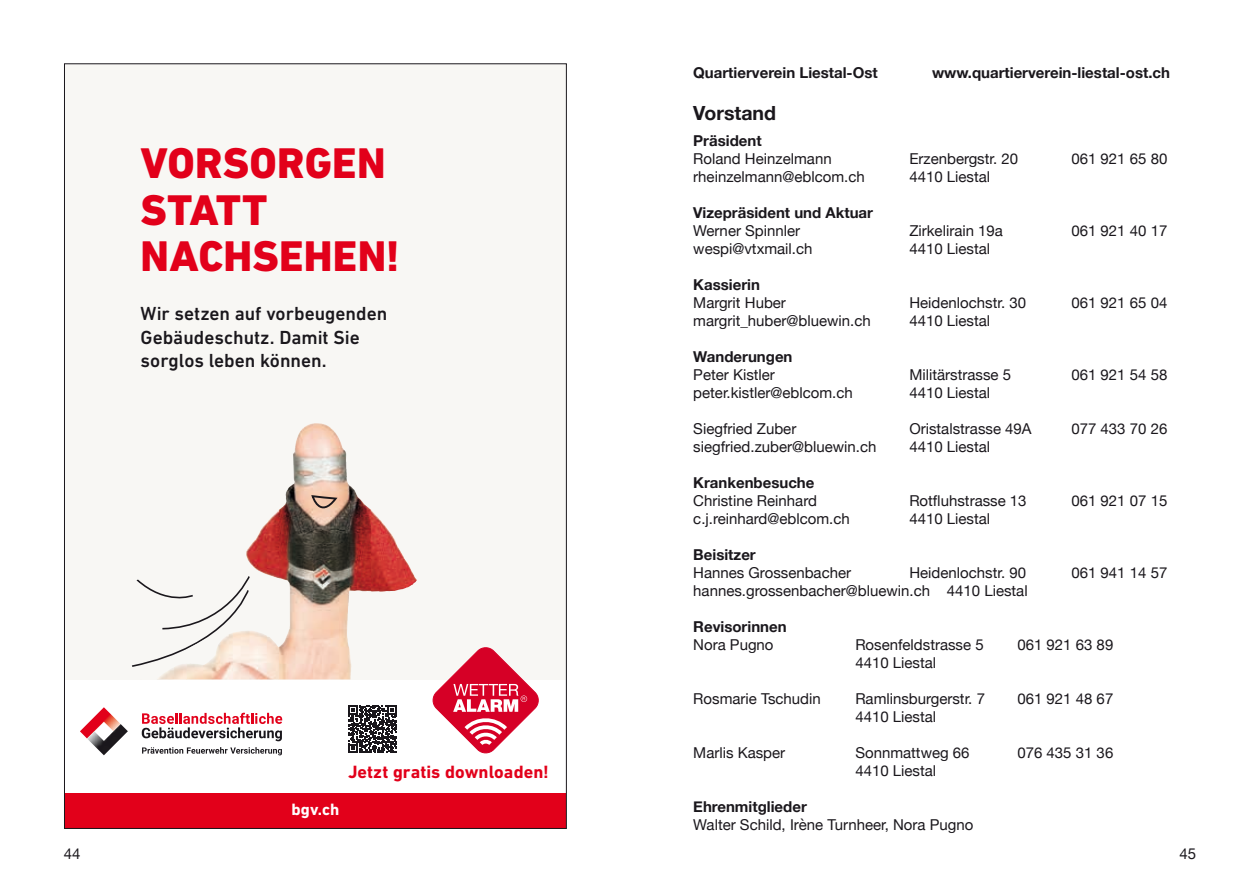
<style>
.page{position:relative;width:1259px;height:893px;background:#fff}
.page>*{position:absolute;margin:0;border:0;box-sizing:border-box;transform-origin:0 0}
.t1{font:800 43.65px/46.2px "DIN Next LT Pro";letter-spacing:.005em;color:#e2001a}
.t2{font:700 19.5px "Helvetica Neue";color:#1a171c}
.t3{font:500 19.2px/23.7px "DIN Next LT Pro";color:#1a171c}
.t4{font:700 18.15px "DIN Next LT Pro";letter-spacing:.005em;color:#e2001a}
.t5{font:700 16.65px "DIN Next LT Pro";color:#fff}
.t6{font:15px "Helvetica Neue";color:#1a171c}
.t7{font:700 15px "Helvetica Neue";color:#1a171c}
</style>
<div class="page">
<div style="left:64px;top:64px;width:502px;height:615px;background:#f8f7f4"></div>
<img style="left:279px;top:423px;width:72px;height:256px">
<img style="left:233px;top:510px;width:46px;height:169px">
<img style="left:371px;top:524px;width:46px;height:68px">
<img style="left:187px;top:668px;width:46px;height:11px">
<img style="left:158px;top:668px;width:29px;height:11px">
<div style="left:64px;top:793px;width:502px;height:35px;background:#e2001a"></div>
<svg style="left:142px;top:747px;width:140px;height:8px"></svg>
<svg style="left:142px;top:713px;width:140px;height:28px"></svg>
<img style="left:80px;top:707px;width:41px;height:31px">
<img style="left:87px;top:724px;width:41px;height:31px">
<svg style="left:311px;top:494px;width:27px;height:26px"></svg>
<svg style="left:132px;top:575px;width:119px;height:93px"></svg>
<svg style="left:433px;top:647px;width:105px;height:106px"></svg>
<svg style="left:348px;top:705px;width:48px;height:48px"></svg>
<h1 class="t1" style="left:141px;top:140px;width:261px">VORSORGEN<br>STATT<br>NACHSEHEN!</h1>
<p class="t3" style="left:141px;top:301px;width:248px">Wir setzen auf vorbeugenden<br>Gebäudeschutz. Damit Sie sorglos leben können.</p>
<p class="t5" style="left:291px;top:800px;width:50px">bgv.ch</p>
<p class="t4" style="left:348px;top:761px;width:202px">Jetzt gratis downloaden!</p>
<p class="t7" style="left:693px;top:61px;width:186px">Quartierverein Liestal-Ost</p>
<p class="t7" style="left:932px;top:61px;width:239px">www.quartierverein-liestal-ost.ch</p>
<h2 class="t2" style="left:693px;top:98px;width:84px">Vorstand</h2>
<p class="t7" style="left:693px;top:129px;width:70px">Präsident</p>
<p class="t6" style="left:693px;top:148px;width:140px">Roland Heinzelmann</p>
<p class="t6" style="left:909px;top:148px;width:110px">Erzenbergstr. 20</p>
<p class="t6" style="left:1071px;top:148px;width:97px">061 921 65 80</p>
<p class="t6" style="left:693px;top:166px;width:173px">rheinzelmann@eblcom.ch</p>
<p class="t6" style="left:909px;top:166px;width:82px">4410 Liestal</p>
<p class="t7" style="left:693px;top:201px;width:181px">Vizepräsident und Aktuar</p>
<p class="t6" style="left:693px;top:220px;width:108px">Werner Spinnler</p>
<p class="t6" style="left:909px;top:220px;width:95px">Zirkelirain 19a</p>
<p class="t6" style="left:1071px;top:220px;width:97px">061 921 40 17</p>
<p class="t6" style="left:693px;top:238px;width:121px">wespi@vtxmail.ch</p>
<p class="t6" style="left:909px;top:238px;width:82px">4410 Liestal</p>
<p class="t7" style="left:693px;top:273px;width:68px">Kassierin</p>
<p class="t6" style="left:693px;top:292px;width:94px">Margrit Huber</p>
<p class="t6" style="left:909px;top:292px;width:118px">Heidenlochstr. 30</p>
<p class="t6" style="left:1071px;top:292px;width:97px">061 921 65 04</p>
<p class="t6" style="left:693px;top:310px;width:179px">margrit_huber@bluewin.ch</p>
<p class="t6" style="left:909px;top:310px;width:82px">4410 Liestal</p>
<p class="t7" style="left:693px;top:345px;width:101px">Wanderungen</p>
<p class="t6" style="left:693px;top:364px;width:83px">Peter Kistler</p>
<p class="t6" style="left:909px;top:364px;width:103px">Militärstrasse 5</p>
<p class="t6" style="left:1071px;top:364px;width:97px">061 921 54 58</p>
<p class="t6" style="left:693px;top:382px;width:161px">peter.kistler@eblcom.ch</p>
<p class="t6" style="left:909px;top:382px;width:82px">4410 Liestal</p>
<p class="t6" style="left:693px;top:418px;width:105px">Siegfried Zuber</p>
<p class="t6" style="left:909px;top:418px;width:124px">Oristalstrasse 49A</p>
<p class="t6" style="left:1071px;top:418px;width:97px">077 433 70 26</p>
<p class="t6" style="left:693px;top:436px;width:185px">siegfried.zuber@bluewin.ch</p>
<p class="t6" style="left:909px;top:436px;width:82px">4410 Liestal</p>
<p class="t7" style="left:693px;top:471px;width:123px">Krankenbesuche</p>
<p class="t6" style="left:693px;top:490px;width:125px">Christine Reinhard</p>
<p class="t6" style="left:909px;top:490px;width:119px">Rotfluhstrasse 13</p>
<p class="t6" style="left:1071px;top:490px;width:97px">061 921 07 15</p>
<p class="t6" style="left:693px;top:508px;width:158px">c.j.reinhard@eblcom.ch</p>
<p class="t6" style="left:909px;top:508px;width:82px">4410 Liestal</p>
<p class="t7" style="left:693px;top:543px;width:64px">Beisitzer</p>
<p class="t6" style="left:693px;top:562px;width:159px">Hannes Grossenbacher</p>
<p class="t6" style="left:909px;top:562px;width:118px">Heidenlochstr. 90</p>
<p class="t6" style="left:1071px;top:562px;width:97px">061 941 14 57</p>
<p class="t6" style="left:693px;top:580px;width:336px">hannes.grossenbacher@bluewin.ch 4410 Liestal</p>
<p class="t7" style="left:693px;top:615px;width:95px">Revisorinnen</p>
<p class="t6" style="left:693px;top:634px;width:82px">Nora Pugno</p>
<p class="t6" style="left:855px;top:634px;width:130px">Rosenfeldstrasse 5</p>
<p class="t6" style="left:1017px;top:634px;width:97px">061 921 63 89</p>
<p class="t6" style="left:855px;top:652px;width:82px">4410 Liestal</p>
<p class="t6" style="left:693px;top:688px;width:129px">Rosmarie Tschudin</p>
<p class="t6" style="left:855px;top:688px;width:131px">Ramlinsburgerstr. 7</p>
<p class="t6" style="left:1017px;top:688px;width:97px">061 921 48 67</p>
<p class="t6" style="left:855px;top:706px;width:82px">4410 Liestal</p>
<p class="t6" style="left:693px;top:742px;width:93px">Marlis Kasper</p>
<p class="t6" style="left:855px;top:742px;width:116px">Sonnmattweg 66</p>
<p class="t6" style="left:1017px;top:742px;width:97px">076 435 31 36</p>
<p class="t6" style="left:855px;top:760px;width:82px">4410 Liestal</p>
<p class="t7" style="left:693px;top:795px;width:115px">Ehrenmitglieder</p>
<p class="t6" style="left:693px;top:814px;width:282px">Walter Schild, Irène Turnheer, Nora Pugno</p>
<p class="t6" style="left:64px;top:843px;width:18px">44</p>
<p class="t6" style="left:1179px;top:843px;width:18px">45</p>
</div>
